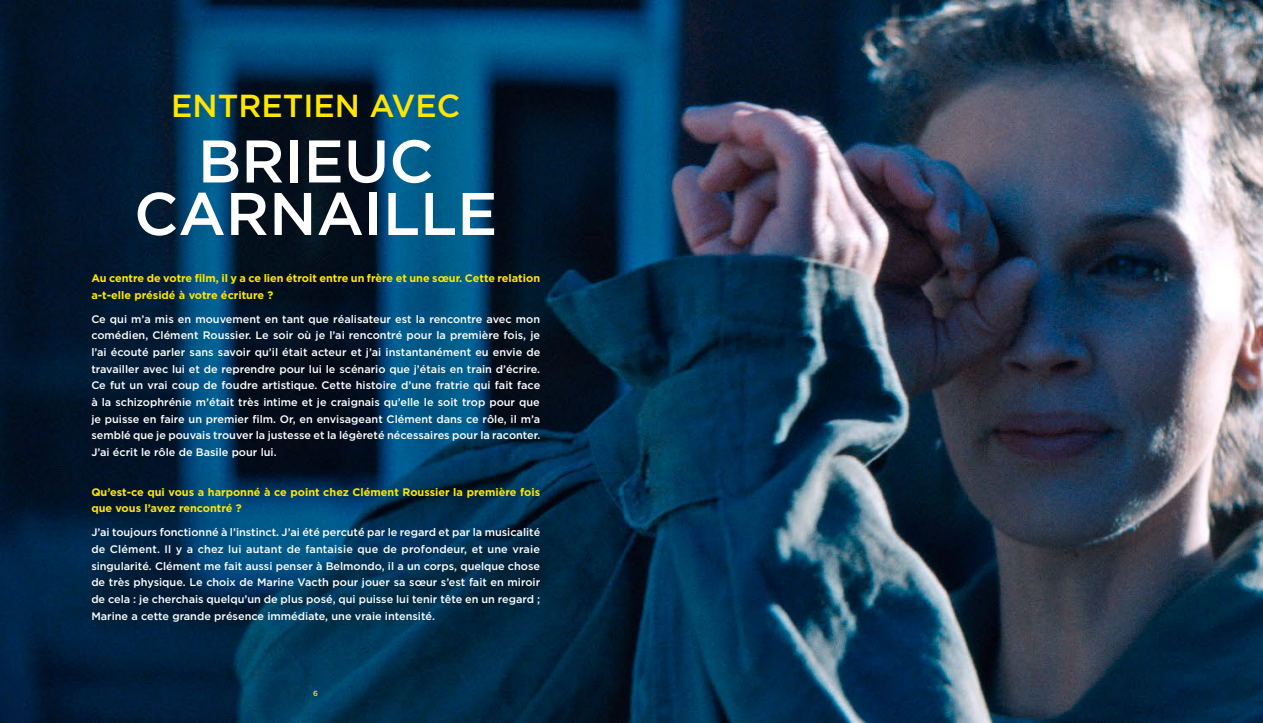
<style>
.page{position:relative;width:1263px;height:723px;background:#fff}
.page>*{position:absolute;margin:0;border:0;box-sizing:border-box;transform-origin:0 0}
.t1{font:500 60px/52.5px "Gotham";color:#fff;text-align:center}
.t2{font:500 31.8px "Gotham";color:#ffe600}
.t3{font:500 10.95px/16.6px "Gotham";color:#fff;text-align:justify}
.t4{font:700 10.95px/16.6px "Gotham";color:#ffe600}
.t5{font:500 7.5px "Gotham";color:#ffe600}
</style>
<div class="page">
<img style="left:0;top:0;width:1263px;height:723px">
<h2 class="t2" style="left:171px;top:88px;width:290px">ENTRETIEN AVEC</h2>
<h1 class="t1" style="left:134px;top:133px;width:365px">BRIEUC<br>CARNAILLE</h1>
<p class="t4" style="left:91px;top:270px;width:450px">Au centre de votre film, il y a ce lien étroit entre un frère et une sœur. Cette relation a-t-elle présidé à votre écriture ?</p>
<p class="t3" style="left:91px;top:310px;width:451px">Ce qui m’a mis en mouvement en tant que réalisateur est la rencontre avec mon comédien, Clément Roussier. Le soir où je l’ai rencontré pour la première fois, je l’ai écouté parler sans savoir qu’il était acteur et j’ai instantanément eu envie de travailler avec lui et de reprendre pour lui le scénario que j’étais en train d’écrire.<br>Ce fut un vrai coup de foudre artistique. Cette histoire d’une fratrie qui fait face à la schizophrénie m’était très intime et je craignais qu’elle le soit trop pour que je puisse en faire un premier film. Or, en envisageant Clément dans ce rôle, il m’a semblé que je pouvais trouver la justesse et la légèreté nécessaires pour la raconter.<br>J’ai écrit le rôle de Basile pour lui.</p>
<p class="t4" style="left:91px;top:483px;width:450px">Qu’est-ce qui vous a harponné à ce point chez Clément Roussier la première fois que vous l’avez rencontré ?</p>
<p class="t3" style="left:91px;top:524px;width:450px">J’ai toujours fonctionné à l’instinct. J’ai été percuté par le regard et par la musicalité de Clément. Il y a chez lui autant de fantaisie que de profondeur, et une vraie singularité. Clément me fait aussi penser à Belmondo, il a un corps, quelque chose de très physique. Le choix de Marine Vacth pour jouer sa sœur s’est fait en miroir de cela : je cherchais quelqu’un de plus posé, qui puisse lui tenir tête en un regard ; Marine a cette grande présence immédiate, une vraie intensité.</p>
<p class="t5" style="left:313px;top:689px;width:6px">6</p>
</div>
